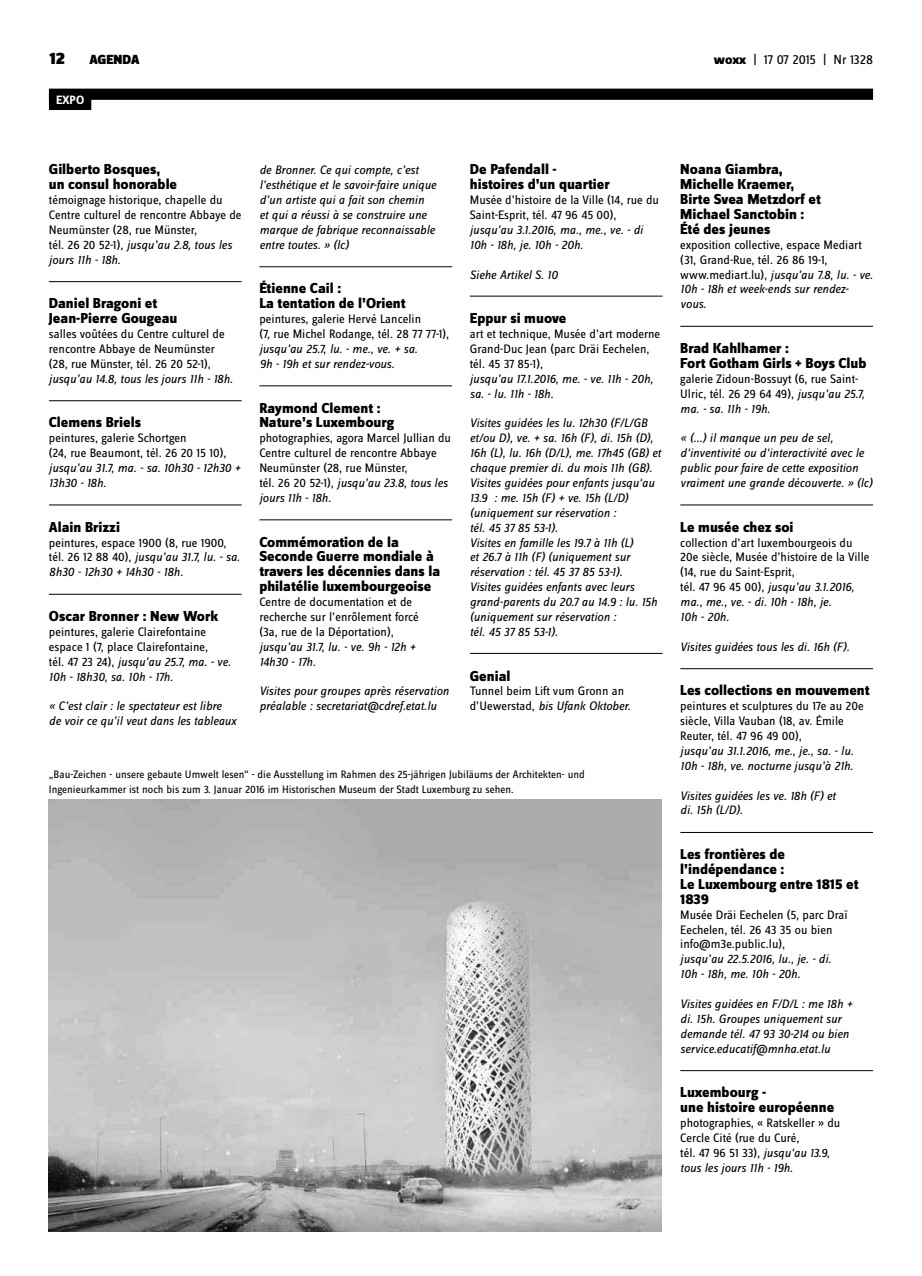
<style>
.page{position:relative;width:922px;height:1276px;background:#fff}
.page>*{position:absolute;margin:0;border:0;box-sizing:border-box;transform-origin:0 0}
.t1{font:900 17.5px "Zine Sans Dis";color:#000}
.t2{font:800 15px/14.9px "Zine Sans Dis";color:#000}
.t3{font:13.75px "Zine Sans Dis";letter-spacing:-.01em;color:#000}
.t4{font:900 13.75px "Zine Sans Dis";color:#000}
.t5{font:12.75px/14.9px "Zine Sans Dis";color:#000}
.t6{font:italic 12.75px/14.9px "Zine Sans Dis";color:#000}
.t7{font:700 12.5px "Zine Sans Dis";color:#fff}
.t8{font:11.25px/14.9px "Zine Sans Dis";color:#000}
.s1{font-weight:800}
.s2{font-style:italic}
</style>
<div class="page">
<hr style="left:49px;top:281px;width:192px;height:1px;background:#000">
<hr style="left:49px;top:400px;width:192px;height:1px;background:#000">
<hr style="left:49px;top:505px;width:192px;height:1px;background:#000">
<hr style="left:49px;top:594px;width:192px;height:1px;background:#000">
<hr style="left:259px;top:266px;width:193px;height:1px;background:#000">
<hr style="left:259px;top:386px;width:193px;height:1px;background:#000">
<hr style="left:259px;top:519px;width:193px;height:1px;background:#000">
<hr style="left:469px;top:296px;width:193px;height:1px;background:#000">
<hr style="left:469px;top:653px;width:193px;height:1px;background:#000">
<hr style="left:680px;top:326px;width:192px;height:1px;background:#000">
<hr style="left:680px;top:505px;width:192px;height:1px;background:#000">
<hr style="left:680px;top:668px;width:192px;height:1px;background:#000">
<hr style="left:680px;top:832px;width:192px;height:1px;background:#000">
<hr style="left:680px;top:1070px;width:192px;height:1px;background:#000">
<div style="left:49px;top:89px;width:823px;height:11px;background:#000"></div>
<div style="left:49px;top:94px;width:42px;height:16px;background:#000"></div>
<img style="left:49px;top:799px;width:612px;height:432px">
<p class="t1" style="left:50px;top:49px;width:17px">12</p>
<p class="t4" style="left:89px;top:53px;width:52px">AGENDA</p>
<p class="t3" style="left:713px;top:53px;width:160px"><span class="s1">woxx</span> | 17 07 2015 | Nr 1328</p>
<p class="t7" style="left:56px;top:93px;width:30px">EXPO</p>
<p class="t2" style="left:49px;top:163px;width:130px">Gilberto Bosques, un consul honorable</p>
<p class="t5" style="left:49px;top:193px;width:194px">témoignage historique, chapelle du<br>Centre culturel de rencontre Abbaye de<br>Neumünster (28, rue Münster,<br>tél. 26 20 52-1), <span class="s2">jusqu’au 2.8, tous les jours 11h - 18h.</span></p>
<p class="t2" style="left:49px;top:297px;width:130px">Daniel Bragoni et<br>Jean-Pierre Gougeau</p>
<p class="t5" style="left:49px;top:327px;width:185px">salles voûtées du Centre culturel de rencontre Abbaye de Neumünster (28, rue Münster, tél. 26 20 52-1), <span class="s2">jusqu’au 14.8, tous les jours 11h - 18h.</span></p>
<p class="t2" style="left:49px;top:416px;width:94px">Clemens Briels</p>
<p class="t5" style="left:49px;top:431px;width:193px">peintures, galerie Schortgen<br>(24, rue Beaumont, tél. 26 20 15 10), <span class="s2">jusqu’au 31.7, ma. - sa. 10h30 - 12h30 +<br>13h30 - 18h.</span></p>
<p class="t2" style="left:49px;top:520px;width:73px">Alain Brizzi</p>
<p class="t5" style="left:49px;top:535px;width:192px">peintures, espace 1900 (8, rue 1900, tél. 26 12 88 40), <span class="s2">jusqu’au 31.7, lu. - sa.<br>8h30 - 12h30 + 14h30 - 18h.</span></p>
<p class="t2" style="left:49px;top:609px;width:171px">Oscar Bronner : New Work</p>
<p class="t5" style="left:49px;top:625px;width:183px">peintures, galerie Clairefontaine espace 1 (7, place Clairefontaine,<br>tél. 47 23 24), <span class="s2">jusqu’au 25.7, ma. - ve.<br>10h - 18h30, sa. 10h - 17h.</span></p>
<p class="t6" style="left:49px;top:699px;width:189px">« C’est clair : le spectateur est libre de voir ce qu’il veut dans les tableaux</p>
<p class="t6" style="left:259px;top:163px;width:178px">de Bronner. Ce qui compte, c’est l’esthétique et le savoir-faire unique d’un artiste qui a fait son chemin<br>et qui a réussi à se construire une marque de fabrique reconnaissable entre toutes. » (lc)</p>
<p class="t2" style="left:259px;top:282px;width:148px">Étienne Cail :<br>La tentation de l’Orient</p>
<p class="t5" style="left:259px;top:312px;width:191px">peintures, galerie Hervé Lancelin<br>(7, rue Michel Rodange, tél. 28 77 77-1), <span class="s2">jusqu’au 25.7, lu. - me., ve. + sa.<br>9h - 19h et sur rendez-vous.</span></p>
<p class="t2" style="left:259px;top:401px;width:136px">Raymond Clement :<br>Nature’s Luxembourg</p>
<p class="t5" style="left:259px;top:431px;width:193px">photographies, agora Marcel Jullian du<br>Centre culturel de rencontre Abbaye<br>Neumünster (28, rue Münster,<br>tél. 26 20 52-1), <span class="s2">jusqu’au 23.8, tous les jours 11h - 18h.</span></p>
<p class="t2" style="left:259px;top:535px;width:182px">Commémoration de la<br>Seconde Guerre mondiale à travers les décennies dans la philatélie luxembourgeoise</p>
<p class="t5" style="left:259px;top:595px;width:161px">Centre de documentation et de recherche sur l’enrôlement forcé (3a, rue de la Déportation), <span class="s2">jusqu’au 31.7, lu. - ve. 9h - 12h +<br>14h30 - 17h.</span></p>
<p class="t6" style="left:259px;top:684px;width:191px">Visites pour groupes après réservation préalable : secretariat@cdref.etat.lu</p>
<p class="t2" style="left:469px;top:163px;width:141px">De Pafendall - histoires d’un quartier</p>
<p class="t5" style="left:469px;top:193px;width:191px">Musée d’histoire de la Ville (14, rue du<br>Saint-Esprit, tél. 47 96 45 00), <span class="s2">jusqu’au 3.1.2016, ma., me., ve. - di<br>10h - 18h, je. 10h - 20h.</span></p>
<p class="t6" style="left:469px;top:267px;width:89px">Siehe Artikel S. 10</p>
<p class="t2" style="left:469px;top:312px;width:98px">Eppur si muove</p>
<p class="t5" style="left:469px;top:327px;width:192px">art et technique, Musée d’art moderne<br>Grand-Duc Jean (parc Dräi Eechelen, tél. 45 37 85-1),<br><span class="s2">jusqu’au 17.1.2016, me. - ve. 11h - 20h, sa. - lu. 11h - 18h.</span></p>
<p class="t6" style="left:469px;top:416px;width:192px">Visites guidées les lu. 12h30 (F/L/GB et/ou D), ve. + sa. 16h (F), di. 15h (D),<br>16h (L), lu. 16h (D/L), me. 17h45 (GB) et chaque premier di. du mois 11h (GB).<br>Visites guidées pour enfants jusqu‘au<br>13.9 : me. 15h (F) + ve. 15h (L/D) (uniquement sur réservation :<br>tél. 45 37 85 53-1).<br>Visites en famille les 19.7 à 11h (L)<br>et 26.7 à 11h (F) (uniquement sur réservation : tél. 45 37 85 53-1).<br>Visites guidées enfants avec leurs grand-parents du 20.7 au 14.9 : lu. 15h (uniquement sur réservation :<br>tél. 45 37 85 53-1).</p>
<p class="t2" style="left:469px;top:669px;width:42px">Genial</p>
<p class="t5" style="left:469px;top:684px;width:162px">Tunnel beim Lift vum Gronn an d’U ewerstad, <span class="s2">bis Ufank Oktober.</span></p>
<p class="t8" style="left:49px;top:767px;width:537px">„Bau-Zeichen - unsere gebaute U mwelt lesen“ - die Ausstellung im Rahmen des 25-jährigen Jubiläums der Architekten- und<br>Ingenieurkammer ist noch bis zum 3. Januar 2016 im H istorischen Museum der Stadt Luxemburg zu sehen.</p>
<p class="t2" style="left:680px;top:163px;width:142px">Noana Giambra,<br>Michelle Kraemer,<br>Birte Svea Metzdorf et<br>Michael Sanctobin :<br>Été des jeunes</p>
<p class="t5" style="left:680px;top:238px;width:194px">exposition collective, espace Mediart (31, Grand-Rue, tél. 26 86 19-1, www.mediart.lu), <span class="s2">jusqu’au 7.8, lu. - ve.<br>10h - 18h et week-ends sur rendez&shy;vous.</span></p>
<p class="t2" style="left:680px;top:341px;width:188px">Brad Kahlhamer :<br>Fort Gotham Girls + Boys Club</p>
<p class="t5" style="left:680px;top:372px;width:185px">galerie Zidoun-Bossuyt (6, rue Saint-<br>U lric, tél. 26 29 64 49), <span class="s2">jusqu’au 25.7, ma. - sa. 11h - 19h.</span></p>
<p class="t6" style="left:680px;top:431px;width:193px">« (...) il manque un peu de sel, d‘inventivité ou d‘interactivité avec le public pour faire de cette exposition vraiment une grande découverte. » (lc)</p>
<p class="t2" style="left:680px;top:520px;width:115px">Le musée chez soi</p>
<p class="t5" style="left:680px;top:535px;width:191px">collection d’art luxembourgeois du<br>20e siècle, Musée d’histoire de la Ville (14, rue du Saint-Esprit,<br>tél. 47 96 45 00), <span class="s2">jusqu’au 3.1.2016, ma., me., ve. - di. 10h - 18h, je.<br>10h - 20h.</span></p>
<p class="t6" style="left:680px;top:639px;width:171px">Visites guidées tous les di. 16h (F).</p>
<p class="t2" style="left:680px;top:684px;width:191px">Les collections en mouvement</p>
<p class="t5" style="left:680px;top:699px;width:185px">peintures et sculptures du 17e au 20e siècle, Villa Vauban (18, av. Émile Reuter, tél. 47 96 49 00),<br><span class="s2">jusqu’au 31.1.2016, me., je., sa. - lu.<br>10h - 18h, ve. nocturne jusqu’à 21h.</span></p>
<p class="t6" style="left:680px;top:788px;width:157px">Visites guidées les ve. 18h (F) et di. 15h (L/D).</p>
<p class="t2" style="left:680px;top:847px;width:180px">Les frontières de l’indépendance :<br>Le Luxembourg entre 1815 et<br>1839</p>
<p class="t5" style="left:680px;top:908px;width:169px">Musée Dräi Eechelen (5, parc Draï<br>Eechelen, tél. 26 43 35 ou bien info@m3e.public.lu),<br><span class="s2">jusqu’au 22.5.2016, lu., je. - di.<br>10h - 18h, me. 10h - 20h.</span></p>
<p class="t6" style="left:680px;top:996px;width:174px">Visites guidées en F/D/L : me 18h + di. 15h. Groupes uniquement sur demande tél. 47 93 30-214 ou bien service.educatif@mnha.etat.lu</p>
<p class="t2" style="left:680px;top:1086px;width:155px">Luxembourg -<br>une histoire européenne</p>
<p class="t5" style="left:680px;top:1116px;width:161px">photographies, « Ratskeller » du<br>Cercle Cité (rue du Curé,<br>tél. 47 96 51 33), <span class="s2">jusqu‘au 13.9, tous les jours 11h - 19h.</span></p>
</div>
